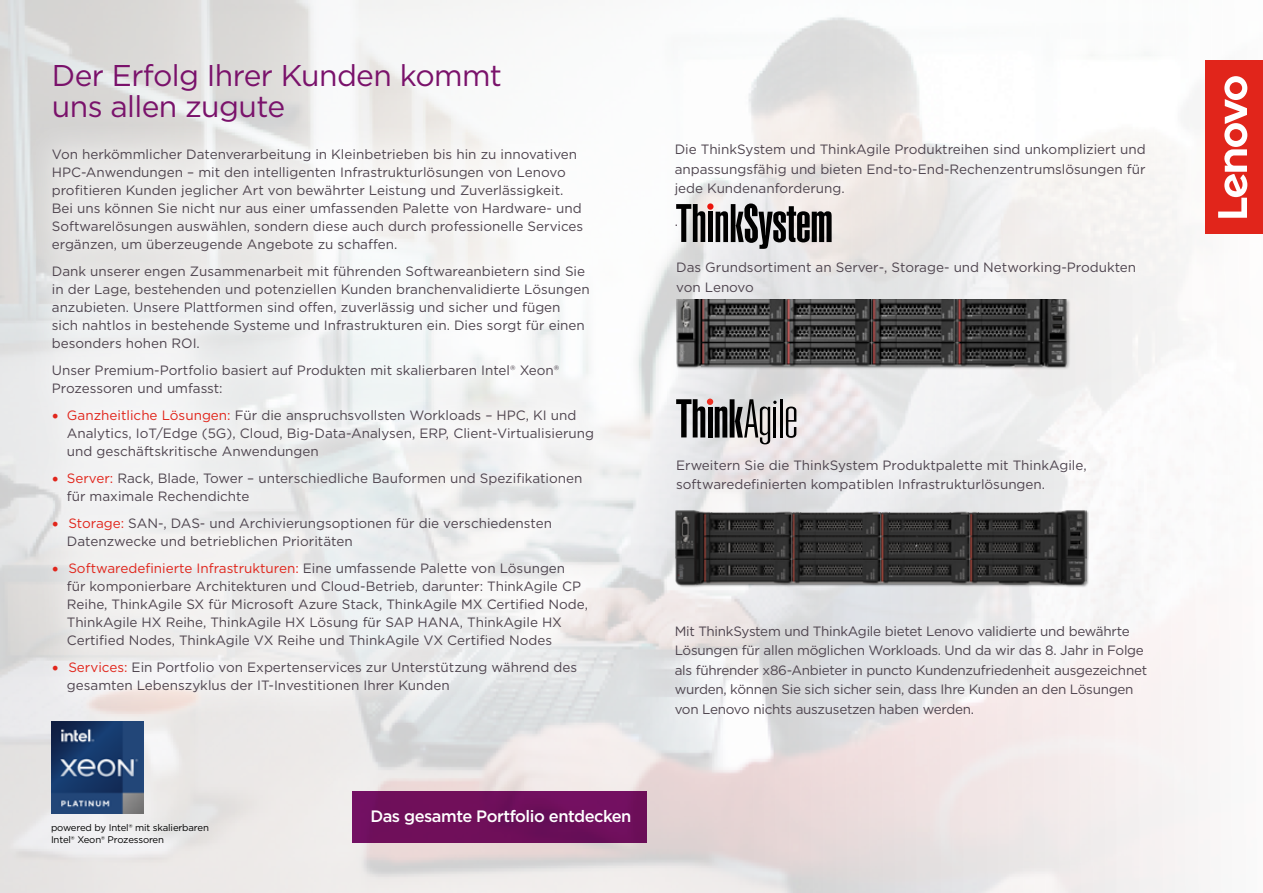
<style>
.page{position:relative;width:1263px;height:893px;background:#fff}
.page>*{position:absolute;margin:0;border:0;box-sizing:border-box;transform-origin:0 0}
.t1{font:30px/31.5px "Gotham";letter-spacing:-.02em;color:#7a126b}
.t2{font:500 16.5px "Gotham";letter-spacing:-.03em;color:#fff}
.t3{font:13.5px/18px "Gotham";color:#4e444e}
.t4{font:13.5px/19.5px "Gotham";letter-spacing:-.02em;color:#4e444e}
.t5{font:9.6px/12px "Gotham";letter-spacing:-.015em;color:#000}
.s1{font-family:"Minion Pro";font-size:18px;color:#e1251b}
.s2{color:#e1251b}
</style>
<div class="page">
<img style="left:0;top:1px;width:1263px;height:892px">
<div style="left:23px;top:120px;width:599px;height:601px;background:#fff;opacity:.75"></div>
<svg style="left:786px;top:407px;width:10px;height:31px"></svg>
<hr style="left:780px;top:399px;width:2px;height:39px;background:#000">
<svg style="left:676px;top:399px;width:101px;height:45px;background:#858383"></svg>
<img style="left:675px;top:510px;width:412px;height:76px">
<div style="left:707px;top:203px;width:6px;height:7px;background:#eb140a;border-radius:50%"></div>
<svg style="left:676px;top:204px;width:29px;height:38px"></svg>
<div style="left:708px;top:212px;width:5px;height:30px;background:#000"></div>
<svg style="left:716px;top:203px;width:116px;height:46px;background:#7b7a7a"></svg>
<div style="left:676px;top:299px;width:395px;height:71px;background:#000;opacity:.3"></div>
<img style="left:674px;top:300px;width:394px;height:68px">
<div style="left:352px;top:791px;width:294px;height:52px;background:#700f5a"></div>
<img style="left:51px;top:721px;width:92px;height:92px">
<div style="left:1205px;top:61px;width:58px;height:173px;background:#e1251b"></div>
<svg style="left:1218px;top:76px;width:29px;height:142px"></svg>
<h1 class="t1" style="left:52px;top:59px;width:452px">Der Erfolg Ihrer Kunden kommt uns allen zugute</h1>
<p class="t3" style="left:52px;top:145px;width:533px">Von herkömmlicher Datenverarbeitung in Kleinbetrieben bis hin zu innovativen HPC-Anwendungen – mit den intelligenten Infrastrukturlösungen von Lenovo profitieren Kunden jeglicher Art von bewährter Leistung und Zuverlässigkeit.<br>Bei uns können Sie nicht nur aus einer umfassenden Palette von Hardware- und Softwarelösungen auswählen, sondern diese auch durch professionelle Services ergänzen, um überzeugende Angebote zu schaffen.</p>
<p class="t3" style="left:52px;top:262px;width:539px">Dank unserer engen Zusammenarbeit mit führenden Softwareanbietern sind Sie in der Lage, bestehenden und potenziellen Kunden branchenvalidierte Lösungen anzubieten. Unsere Plattformen sind offen, zuverlässig und sicher und fügen sich nahtlos in bestehende Systeme und Infrastrukturen ein. Dies sorgt für einen besonders hohen ROI.</p>
<p class="t3" style="left:52px;top:361px;width:509px">Unser Premium-Portfolio basiert auf Produkten mit skalierbaren Intel® Xeon®<br>Prozessoren und umfasst:</p>
<p class="t3" style="left:67px;top:406px;width:529px;text-indent:-15px"><span class="s1">•</span> <span class="s2">Ganzheitliche Lösungen:</span> Für die anspruchsvollsten Workloads – HPC, KI und<br>Analytics, IoT/Edge (5G), Cloud, Big-Data-Analysen, ERP, Client-Virtualisierung und geschäftskritische Anwendungen</p>
<p class="t3" style="left:67px;top:469px;width:517px;text-indent:-15px"><span class="s1">•</span> <span class="s2">Server:</span> Rack, Blade, Tower – unterschiedliche Bauformen und Spezifikationen für maximale Rechendichte</p>
<p class="t3" style="left:67px;top:514px;width:487px;text-indent:-15px"><span class="s1">•</span> <span class="s2">Storage:</span> SAN-, DAS- und Archivierungsoptionen für die verschiedensten<br>Datenzwecke und betrieblichen Prioritäten</p>
<p class="t3" style="left:67px;top:559px;width:523px;text-indent:-15px"><span class="s1">•</span> <span class="s2">Softwaredefinierte Infrastrukturen:</span> Eine umfassende Palette von Lösungen<br>für komponierbare Architekturen und Cloud-Betrieb, darunter: ThinkAgile CP Reihe, ThinkAgile SX für Microsoft Azure Stack, ThinkAgile MX Certified Node, ThinkAgile HX Reihe, ThinkAgile HX Lösung für SAP HANA, ThinkAgile HX Certified Nodes, ThinkAgile VX Reihe und ThinkAgile VX Certified Nodes</p>
<p class="t3" style="left:67px;top:658px;width:512px;text-indent:-15px"><span class="s1">•</span> <span class="s2">Services:</span> Ein Portfolio von Expertenservices zur Unterstützung während des gesamten Lebenszyklus der IT-Investitionen Ihrer Kunden</p>
<p class="t5" style="left:51px;top:821px;width:159px">powered by Intel® mit skalierbaren<br>Intel® Xeon® Prozessoren</p>
<p class="t2" style="left:370px;top:805px;width:263px">Das gesamte Portfolio entdecken</p>
<p class="t3" style="left:675px;top:140px;width:473px;line-height:19.5px;text-align:justify">Die ThinkSystem und ThinkAgile Produktreihen sind unkompliziert und anpassungsfähig und bieten End-to-End-Rechenzentrumslösungen für jede Kundenanforderung.</p>
<p class="t3" style="left:675px;top:212px;width:5px">.</p>
<p class="t3" style="left:676px;top:257px;width:461px;line-height:19.5px">Das Grundsortiment an Server-, Storage- und Networking-Produkten von Lenovo</p>
<p class="t3" style="left:676px;top:455px;width:412px;line-height:19.5px">Erweitern Sie die ThinkSystem Produktpalette mit ThinkAgile, softwaredefinierten kompatiblen Infrastrukturlösungen.</p>
<p class="t4" style="left:675px;top:621px;width:474px">Mit ThinkSystem und ThinkAgile bietet Lenovo validierte und bewährte Lösungen für allen möglichen Workloads. Und da wir das 8. Jahr in Folge als führender x86-Anbieter in puncto Kundenzufriedenheit ausgezeichnet wurden, können Sie sich sicher sein, dass Ihre Kunden an den Lösungen von Lenovo nichts auszusetzen haben werden.</p>
</div>
